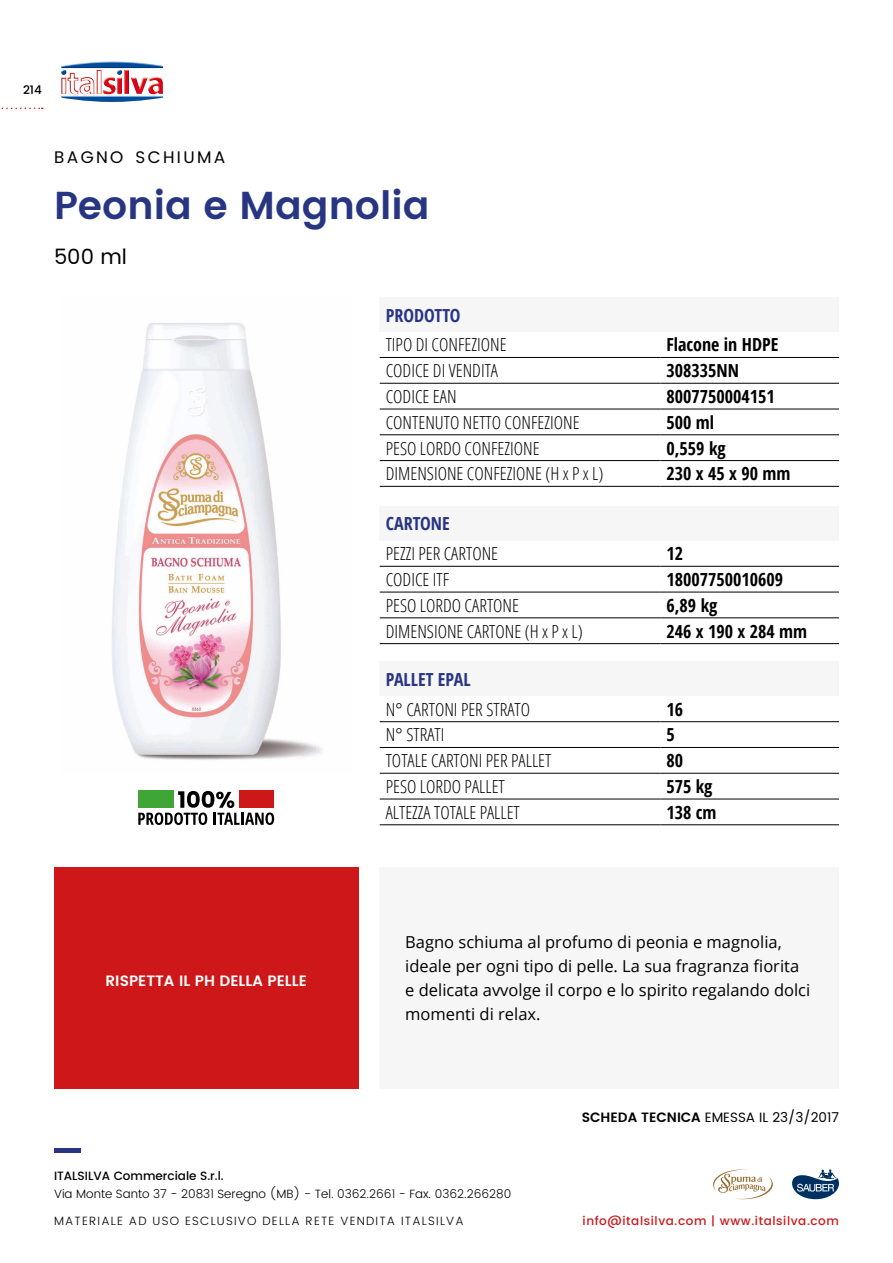
<style>
.page{position:relative;width:893px;height:1263px;background:#fff}
.page>*{position:absolute;margin:0;border:0;box-sizing:border-box;transform-origin:0 0}
.t1{font:600 39px "Poppins";color:#283583}
.t2{font:21px "Poppins";color:#000}
.t3{font:300 condensed 18px "Open Sans";color:#000}
.t4{font:700 18px "Open Sans Condensed";color:#000}
.t5{font:700 18px "Open Sans Condensed";color:#283583}
.t6{font:16.8px "Poppins";letter-spacing:.145em;color:#000}
.t7{font:16.5px/24px "Open Sans";color:#000}
.t8{font:600 15px "Poppins";color:#fff}
.t9{font:13.5px "Poppins";color:#000}
.t10{font:300 12px "Poppins";color:#000}
.t11{font:300 12px "Poppins";letter-spacing:.1em;color:#000}
.t12{font:500 12px "Poppins";letter-spacing:.05em;color:#cd1719}
.t13{font:500 12px "Poppins";color:#000}
.s1{font-weight:600}
</style>
<div class="page">
<svg style="left:1px;top:108px;width:42px;height:1px"></svg>
<hr style="left:54px;top:1148px;width:26px;height:4px;background:#283583">
<img style="left:61px;top:61px;width:102px;height:41px">
<svg style="left:792px;top:1169px;width:47px;height:30px"></svg>
<svg style="left:713px;top:1169px;width:60px;height:31px"></svg>
<div style="left:54px;top:867px;width:304px;height:222px;background:#cd1719"></div>
<div style="left:380px;top:867px;width:459px;height:222px;background:#f6f6f6"></div>
<img style="left:111px;top:323px;width:211px;height:437px">
<div style="left:380px;top:662px;width:459px;height:34px;background:#f6f6f6"></div>
<hr style="left:380px;top:721px;width:280px;height:1px;background:#000">
<hr style="left:660px;top:721px;width:179px;height:1px;background:#000">
<hr style="left:380px;top:747px;width:280px;height:1px;background:#000">
<hr style="left:660px;top:747px;width:179px;height:1px;background:#000">
<hr style="left:380px;top:773px;width:280px;height:1px;background:#000">
<hr style="left:660px;top:773px;width:179px;height:1px;background:#000">
<hr style="left:380px;top:799px;width:280px;height:1px;background:#000">
<hr style="left:660px;top:799px;width:179px;height:1px;background:#000">
<hr style="left:380px;top:824px;width:280px;height:1px;background:#000">
<hr style="left:660px;top:824px;width:179px;height:1px;background:#000">
<div style="left:380px;top:506px;width:459px;height:34px;background:#f6f6f6"></div>
<hr style="left:380px;top:566px;width:280px;height:1px;background:#000">
<hr style="left:660px;top:566px;width:179px;height:1px;background:#000">
<hr style="left:380px;top:592px;width:280px;height:1px;background:#000">
<hr style="left:660px;top:592px;width:179px;height:1px;background:#000">
<hr style="left:380px;top:618px;width:280px;height:1px;background:#000">
<hr style="left:660px;top:618px;width:179px;height:1px;background:#000">
<hr style="left:380px;top:643px;width:280px;height:1px;background:#000">
<hr style="left:660px;top:643px;width:179px;height:1px;background:#000">
<div style="left:380px;top:298px;width:459px;height:34px;background:#f6f6f6"></div>
<hr style="left:380px;top:357px;width:280px;height:1px;background:#000">
<hr style="left:660px;top:357px;width:179px;height:1px;background:#000">
<hr style="left:380px;top:383px;width:280px;height:1px;background:#000">
<hr style="left:660px;top:383px;width:179px;height:1px;background:#000">
<hr style="left:380px;top:409px;width:280px;height:1px;background:#000">
<hr style="left:660px;top:409px;width:179px;height:1px;background:#000">
<hr style="left:380px;top:434px;width:280px;height:1px;background:#000">
<hr style="left:660px;top:434px;width:179px;height:1px;background:#000">
<hr style="left:380px;top:460px;width:280px;height:1px;background:#000">
<hr style="left:660px;top:460px;width:179px;height:1px;background:#000">
<hr style="left:380px;top:486px;width:280px;height:1px;background:#000">
<hr style="left:660px;top:486px;width:179px;height:1px;background:#000">
<svg style="left:138px;top:791px;width:136px;height:34px"></svg>
<p class="t13" style="left:23px;top:80px;width:20px">214</p>
<p class="t6" style="left:54px;top:145px;width:173px">BAGNO SCHIUMA</p>
<h1 class="t1" style="left:54px;top:176px;width:377px">Peonia e Magnolia</h1>
<p class="t2" style="left:54px;top:241px;width:74px">500 ml</p>
<p class="t5" style="left:386px;top:302px;width:76px">PRODOTTO</p>
<p class="t3" style="left:386px;top:333px;width:122px">TIPO DI CONFEZIONE</p>
<p class="t4" style="left:666px;top:332px;width:113px">Flacone in HDPE</p>
<p class="t3" style="left:386px;top:358px;width:114px">CODICE DI VENDITA</p>
<p class="t4" style="left:666px;top:358px;width:74px">308335NN</p>
<p class="t3" style="left:386px;top:384px;width:72px">CODICE EAN</p>
<p class="t4" style="left:666px;top:384px;width:110px">8007750004151</p>
<p class="t3" style="left:386px;top:410px;width:195px">CONTENUTO NETTO CONFEZIONE</p>
<p class="t4" style="left:666px;top:410px;width:49px">500 ml</p>
<p class="t3" style="left:386px;top:436px;width:155px">PESO LORDO CONFEZIONE</p>
<p class="t4" style="left:666px;top:435px;width:61px">0,559 kg</p>
<p class="t3" style="left:386px;top:462px;width:219px">DIMENSIONE CONFEZIONE (H x P x L)</p>
<p class="t4" style="left:666px;top:461px;width:126px">230 x 45 x 90 mm</p>
<p class="t5" style="left:386px;top:511px;width:66px">CARTONE</p>
<p class="t3" style="left:386px;top:541px;width:114px">PEZZI PER CARTONE</p>
<p class="t4" style="left:666px;top:541px;width:18px">12</p>
<p class="t3" style="left:386px;top:567px;width:65px">CODICE ITF</p>
<p class="t4" style="left:666px;top:567px;width:118px">18007750010609</p>
<p class="t3" style="left:386px;top:593px;width:135px">PESO LORDO CARTONE</p>
<p class="t4" style="left:666px;top:593px;width:53px">6,89 kg</p>
<p class="t3" style="left:386px;top:619px;width:199px">DIMENSIONE CARTONE (H x P x L)</p>
<p class="t4" style="left:666px;top:618px;width:142px">246 x 190 x 284 mm</p>
<p class="t5" style="left:386px;top:667px;width:87px">PALLET EPAL</p>
<p class="t3" style="left:386px;top:697px;width:146px">N° CARTONI PER STRATO</p>
<p class="t4" style="left:666px;top:697px;width:18px">16</p>
<p class="t3" style="left:386px;top:723px;width:60px">N° STRATI</p>
<p class="t4" style="left:666px;top:722px;width:10px">5</p>
<p class="t3" style="left:386px;top:748px;width:167px">TOTALE CARTONI PER PALLET</p>
<p class="t4" style="left:666px;top:748px;width:18px">80</p>
<p class="t3" style="left:386px;top:774px;width:121px">PESO LORDO PALLET</p>
<p class="t4" style="left:666px;top:774px;width:48px">575 kg</p>
<p class="t3" style="left:386px;top:800px;width:136px">ALTEZZA TOTALE PALLET</p>
<p class="t4" style="left:666px;top:800px;width:52px">138 cm</p>
<p class="t8" style="left:106px;top:970px;width:203px">RISPETTA IL PH DELLA PELLE</p>
<p class="t7" style="left:405px;top:930px;width:407px">Bagno schiuma al profumo di peonia e magnolia, ideale per ogni tipo di pelle. La sua fragranza fiorita e delicata avvolge il corpo e lo spirito regalando dolci momenti di relax.</p>
<p class="t9" style="left:582px;top:1107px;width:259px"><span class="s1">SCHEDA TECNICA</span> EMESSA IL 23/3/2017</p>
<p class="t13" style="left:54px;top:1167px;width:171px">ITALSILVA Commerciale S.r.l.</p>
<p class="t10" style="left:54px;top:1185px;width:459px">Via Monte Santo 37 - 20831 Seregno (MB) - Tel. 0362.2661 - Fax. 0362.266280</p>
<p class="t11" style="left:54px;top:1212px;width:411px">MATERIALE AD USO ESCLUSIVO DELLA RETE VENDITA ITALSILVA</p>
<p class="t12" style="left:583px;top:1212px;width:258px">info@italsilva.com | www.italsilva.com</p>
</div>
